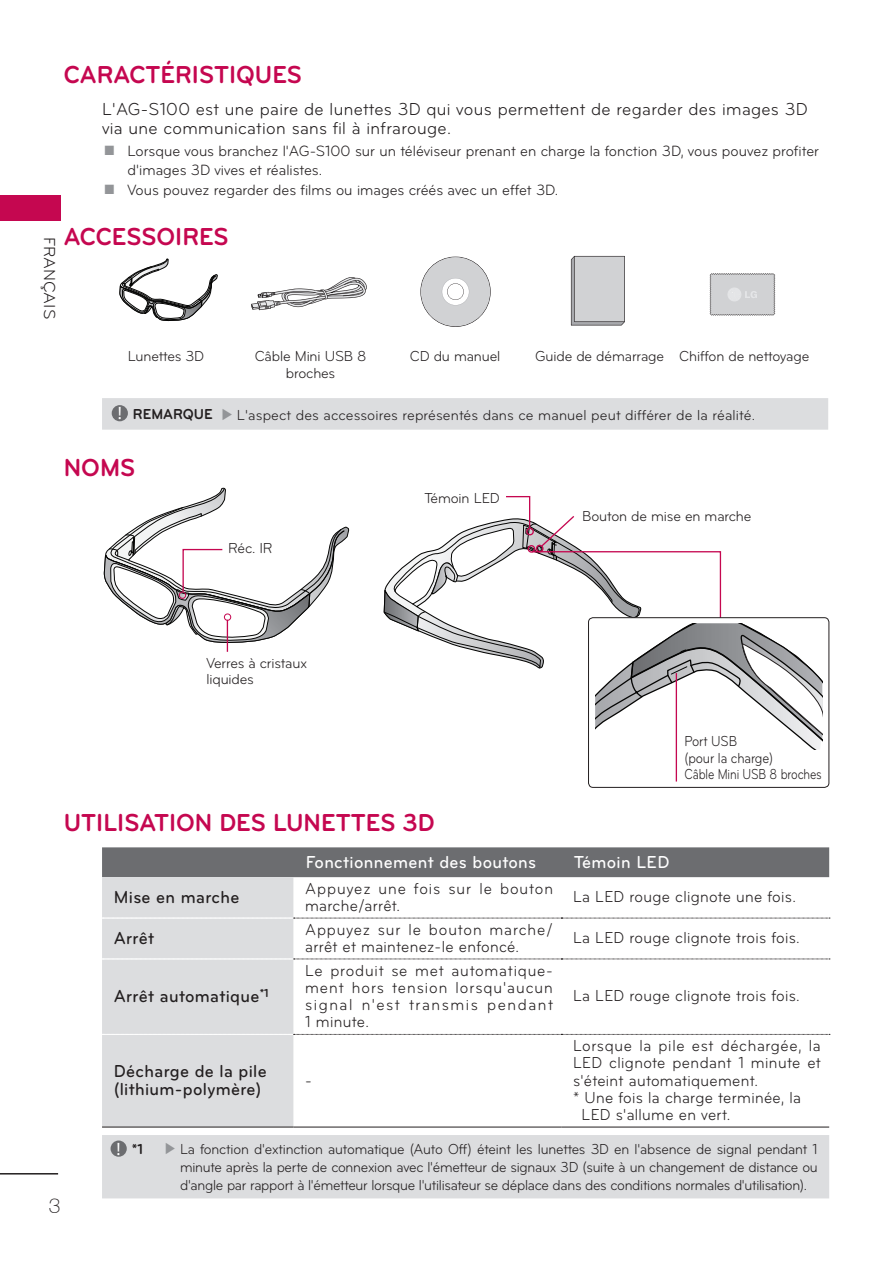
<style>
.page{position:relative;width:893px;height:1263px;background:#fff}
.page>*{position:absolute;margin:0;border:0;box-sizing:border-box;transform-origin:0 0}
.t1{font:700 25.5px "Bryant LG";color:#c50750;scale:.95 1}
.t2{font:100 21px "Helvetica 35";color:#231f20}
.t3{font:18px/19.5px "Bryant LG";letter-spacing:.02em;color:#231f20;scale:.95 1}
.t4{font:500 18px/18px "Bryant LG";letter-spacing:.02em;color:#231f20;scale:.95 1}
.t5{font:500 18px "Bryant LG";letter-spacing:.02em;color:#fff;scale:.95 1}
.t6{font:16.5px/17.2px "Bryant LG";letter-spacing:.02em;color:#231f20;scale:.93 1}
.t7{font:16.5px/17.2px "Bryant LG";letter-spacing:.06em;color:#231f20;scale:.93 1}
.t8{font:16.5px "Bryant LG";letter-spacing:.04em;color:#231f20;scale:.93 1}
.t9{font:16.5px "Bryant LG";color:#231f20}
.t10{font:15.45px/19.5px "Bryant LG";color:#231f20;scale:.95 1}
.t11{font:15px/18px "Bryant LG";letter-spacing:-.01em;color:#231f20;text-align:justify;scale:.93 1}
.t12{font:15px/16.5px "Bryant LG";letter-spacing:-.01em;color:#231f20;text-align:center;scale:.95 1}
.t13{font:15px "Bryant LG";letter-spacing:.01em;color:#231f20;scale:.96 1}
.t14{font:15px/16.5px "Bryant LG";letter-spacing:-.01em;color:#231f20;scale:.86 1}
.t15{font:700 15px "Bryant LG";color:#231f20;scale:.95 1}
.s1{font-family:"YDIYGO340";color:#939598}
.s2{font-family:"Myriad Pro";font-weight:400;font-size:18px;color:#fff}
.s3{font-family:"YDIYGO330";color:#939598}
</style>
<div class="page">
<div style="left:102px;top:847px;width:727px;height:30px;background:#6c6d70"></div>
<div style="left:102px;top:877px;width:191px;height:249px;background:#dcdddf"></div>
<svg style="left:102px;top:917px;width:728px;height:1px"></svg>
<svg style="left:102px;top:958px;width:728px;height:1px"></svg>
<svg style="left:102px;top:1034px;width:728px;height:1px"></svg>
<hr style="left:102px;top:1126px;width:191px;height:1px;background:#231f20">
<hr style="left:293px;top:1126px;width:268px;height:1px;background:#231f20">
<hr style="left:561px;top:1126px;width:268px;height:1px;background:#231f20">
<div style="left:0;top:195px;width:60px;height:26px;background:#c50750"></div>
<hr style="left:0;top:1172px;width:58px;height:2px;background:#231f20">
<div style="left:102px;top:398px;width:726px;height:31px;background:#dcdddf"></div>
<div style="left:112px;top:405px;width:16px;height:16px;background:#6c6d70;border-radius:50%"></div>
<div style="left:102px;top:1135px;width:727px;height:63px;background:#dcdddf"></div>
<div style="left:111px;top:1140px;width:16px;height:16px;background:#6c6d70;border-radius:50%"></div>
<svg style="left:120px;top:258px;width:98px;height:63px"></svg>
<svg style="left:251px;top:277px;width:116px;height:33px"></svg>
<svg style="left:420px;top:256px;width:71px;height:71px"></svg>
<svg style="left:571px;top:256px;width:54px;height:69px;background:#c5c5c7"></svg>
<svg style="left:710px;top:273px;width:65px;height:42px;background:#cdcdcf"></svg>
<hr style="left:227px;top:619px;width:1px;height:33px;background:#c50750">
<svg style="left:104px;top:487px;width:246px;height:158px"></svg>
<div style="left:224px;top:613px;width:7px;height:7px;border:1px solid #c50750;border-radius:50%"></div>
<div style="left:588px;top:617px;width:241px;height:170px;border:1px solid #231f20;border-radius:5px"></div>
<svg style="left:383px;top:496px;width:439px;height:253px"></svg>
<hr style="left:676px;top:673px;width:1px;height:108px;background:#c50750">
<p class="t9" style="left:60px;top:236px;width:84px;rotate:90deg">FRANÇAIS</p>
<h1 class="t1" style="left:64px;top:58px;width:252px">CARACTÉRISTIQUES</h1>
<p class="t3" style="left:102px;top:99px;width:744px">L'AG-S100 est une paire de lunettes 3D qui vous permettent de regarder des images 3D via une communication sans fil à infrarouge.</p>
<p class="t10" style="left:128px;top:141px;width:729px;text-indent:-26px"><span class="s1">■</span> Lorsque vous branchez l'AG-S100 sur un téléviseur prenant en charge la fonction 3D, vous pouvez profiter d'images 3D vives et réalistes.</p>
<p class="t10" style="left:102px;top:180px;width:482px"><span class="s1">■</span> Vous pouvez regarder des films ou images créés avec un effet 3D.</p>
<h1 class="t1" style="left:64px;top:221px;width:175px">ACCESSOIRES</h1>
<p class="t12" style="left:128px;top:348px;width:82px">Lunettes 3D</p>
<p class="t12" style="left:255px;top:348px;width:119px">Câble Mini USB 8 broches</p>
<p class="t12" style="left:410px;top:348px;width:97px">CD du manuel</p>
<p class="t12" style="left:535px;top:348px;width:290px">Guide de démarrage Chiffon de nettoyage</p>
<p class="t15" style="left:118px;top:404px;width:27px"><span class="s2">!</span> REM</p>
<p class="t15" style="left:163px;top:404px;width:22px">ARQUE</p>
<p class="t13" style="left:220px;top:405px;width:559px"><span class="s3">▶</span> L'aspect des accessoires représentés dans ce manuel peut différer de la réalité.</p>
<h1 class="t1" style="left:64px;top:452px;width:77px">NOMS</h1>
<p class="t12" style="left:228px;top:540px;width:48px">Réc. IR</p>
<p class="t12" style="left:424px;top:490px;width:81px">Témoin LED</p>
<p class="t12" style="left:582px;top:508px;width:180px">Bouton de mise en marche</p>
<p class="t12" style="left:206px;top:654px;width:107px;text-align:left">Verres à cristaux liquides</p>
<p class="t14" style="left:684px;top:733px;width:161px">Port USB<br>(pour la charge)<br>Câble Mini USB 8 broches</p>
<h1 class="t1" style="left:64px;top:806px;width:389px">UTILISATION DES LUNETTES 3D</h1>
<p class="t5" style="left:306px;top:850px;width:244px">Fonctionnement des boutons</p>
<p class="t5" style="left:574px;top:850px;width:102px">Témoin LED</p>
<p class="t4" style="left:114px;top:887px;width:134px">Mise en marche</p>
<p class="t7" style="left:305px;top:879px;width:268px">Appuyez une fois sur le bouton marche/arrêt.</p>
<p class="t6" style="left:573px;top:888px;width:241px">La LED rouge clignote une fois.</p>
<p class="t4" style="left:114px;top:928px;width:44px">Arrêt</p>
<p class="t6" style="left:305px;top:920px;width:268px">Appuyez sur le bouton marche/ arrêt et maintenez-le enfoncé.</p>
<p class="t6" style="left:573px;top:929px;width:245px">La LED rouge clignote trois fois.</p>
<p class="t4" style="left:114px;top:986px;width:165px">Arrêt automatique<sup>*1</sup></p>
<p class="t6" style="left:305px;top:961px;width:268px;text-align:justify">Le produit se met automatique&shy;ment hors tension lorsqu'aucun signal n'est transmis pendant 1 minute.</p>
<p class="t6" style="left:573px;top:987px;width:245px">La LED rouge clignote trois fois.</p>
<p class="t4" style="left:114px;top:1061px;width:163px">Décharge de la pile (lithium-polymère)</p>
<p class="t6" style="left:305px;top:1071px;width:9px">-</p>
<p class="t8" style="left:573px;top:1035px;width:268px">Lorsque la pile est déchargée, la</p>
<p class="t6" style="left:573px;top:1054px;width:268px">LED clignote pendant 1 minute et</p>
<p class="t6" style="left:573px;top:1071px;width:200px">s'éteint automatiquement.</p>
<p class="t6" style="left:573px;top:1088px;width:247px">* Une fois la charge terminée, la</p>
<p class="t6" style="left:581px;top:1106px;width:161px">LED s'allume en vert.</p>
<p class="t15" style="left:117px;top:1139px;width:29px"><span class="s2">!</span> *1</p>
<p class="t11" style="left:180px;top:1140px;width:687px;text-indent:-17px"><span class="s3">▶</span> La fonction d'extinction automatique (Auto Off) éteint les lunettes 3D en l'absence de signal pendant 1 minute après la perte de connexion avec l'émetteur de signaux 3D (suite à un changement de distance ou d'angle par rapport à l'émetteur lorsque l'utilisateur se déplace dans des conditions normales d'utilisation).</p>
<p class="t2" style="left:49px;top:1193px;width:13px">3</p>
</div>
